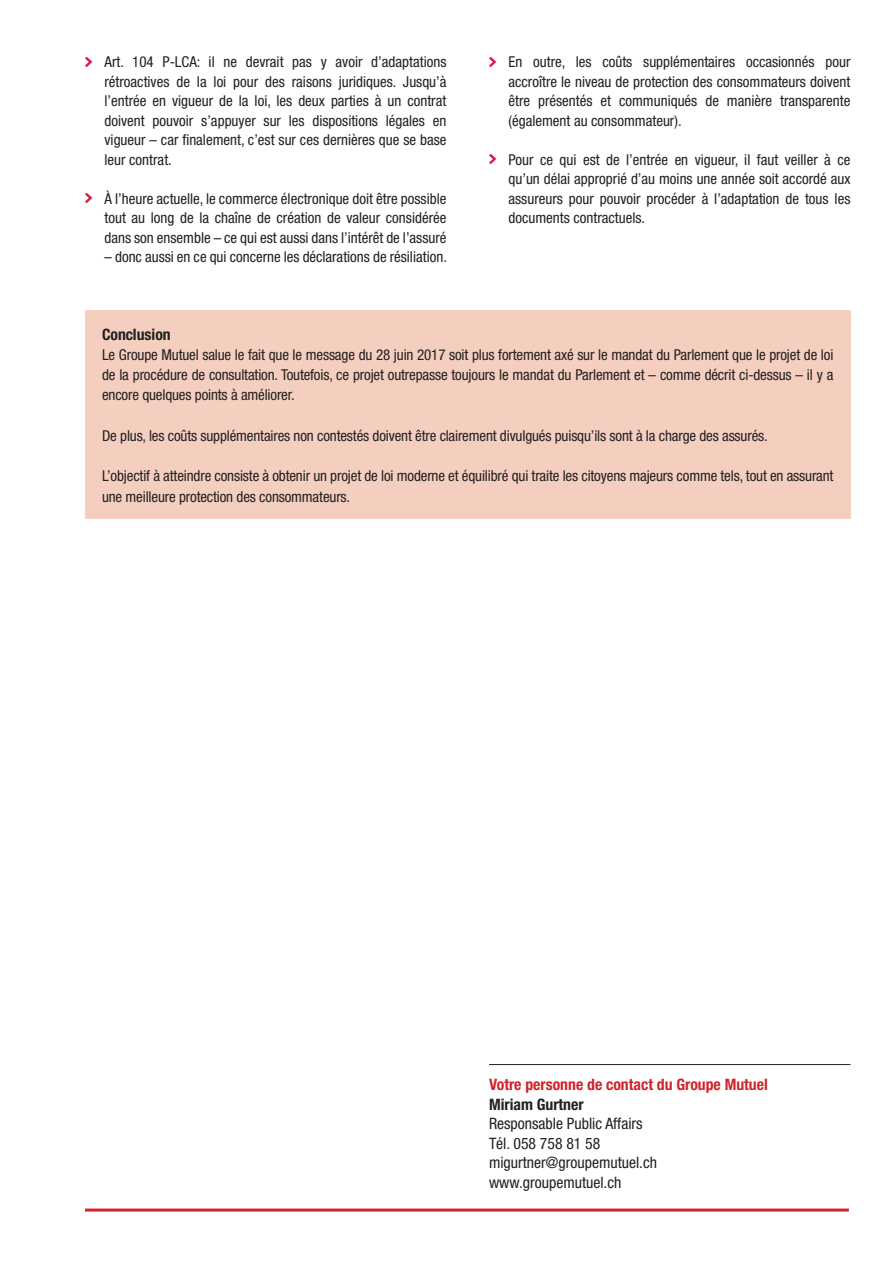
<style>
.page{position:relative;width:893px;height:1263px;background:#fff}
.page>*{position:absolute;margin:0;border:0;box-sizing:border-box;transform-origin:0 0}
.t1{font:condensed 15.75px/19.5px "Helvetica Neue LT";color:#231f20}
.t2{font:700 condensed 15.75px "Helvetica Neue LT";color:#d1232a}
.t3{font:700 condensed 15.75px "Helvetica Neue LT";color:#231f20}
.t4{font:condensed 15px/19.5px "Helvetica Neue LT";letter-spacing:-.01em;color:#231f20;text-align:justify}
</style>
<div class="page">
<svg style="left:85px;top:56px;width:8px;height:11px"></svg>
<svg style="left:85px;top:193px;width:8px;height:11px"></svg>
<svg style="left:489px;top:56px;width:8px;height:11px"></svg>
<svg style="left:489px;top:154px;width:8px;height:11px"></svg>
<hr style="left:85px;top:1208px;width:764px;height:3px;background:#d1232a">
<hr style="left:489px;top:1064px;width:361px;height:1px;background:#231f20">
<div style="left:85px;top:310px;width:765px;height:209px;background:#f4cfc0"></div>
<p class="t4" style="left:105px;top:52px;width:343px">Art. 104 P-LCA: il ne devrait pas y avoir d’adaptations rétroactives de la loi pour des raisons juridiques. Jusqu’à l’entrée en vigueur de la loi, les deux parties à un contrat doivent pouvoir s’appuyer sur les dispositions légales en vigueur – car finalement, c’est sur ces dernières que se base leur contrat.</p>
<p class="t4" style="left:105px;top:188px;width:343px">À l’heure actuelle, le commerce électronique doit être possible tout au long de la chaîne de création de valeur considérée dans son ensemble – ce qui est aussi dans l’intérêt de l’assuré</p>
<p class="t4" style="left:105px;top:247px;width:344px">– donc aussi en ce qui concerne les déclarations de résiliation.</p>
<p class="t4" style="left:508px;top:52px;width:343px">En outre, les coûts supplémentaires occasionnés pour accroître le niveau de protection des consommateurs doivent être présentés et communiqués de manière transparente (également au consommateur).</p>
<p class="t4" style="left:508px;top:149px;width:343px">Pour ce qui est de l’entrée en vigueur, il faut veiller à ce qu’un délai approprié d’au moins une année soit accordé aux assureurs pour pouvoir procéder à l’adaptation de tous les documents contractuels.</p>
<p class="t3" style="left:102px;top:324px;width:70px">Conclusion</p>
<p class="t4" style="left:102px;top:344px;width:733px;line-height:20.2px">Le Groupe Mutuel salue le fait que le message du 28 juin 2017 soit plus fortement axé sur le mandat du Parlement que le projet de loi de la procédure de consultation. Toutefois, ce projet outrepasse toujours le mandat du Parlement et – comme décrit ci-dessus – il y a encore quelques points à améliorer.</p>
<p class="t4" style="left:102px;top:426px;width:667px">De plus, les coûts supplémentaires non contestés doivent être clairement divulgués puisqu’ils sont à la charge des assurés.</p>
<p class="t4" style="left:102px;top:466px;width:733px;line-height:20.2px">L’objectif à atteindre consiste à obtenir un projet de loi moderne et équilibré qui traite les citoyens majeurs comme tels, tout en assurant une meilleure protection des consommateurs.</p>
<p class="t2" style="left:489px;top:1075px;width:280px">Votre personne de contact du Groupe Mutuel</p>
<p class="t3" style="left:489px;top:1094px;width:96px">Miriam Gurtner</p>
<p class="t1" style="left:489px;top:1114px;width:170px">Responsable Public Affairs<br>Tél. 058 758 81 58 migurtner@groupemutuel.ch www.groupemutuel.ch</p>
</div>
